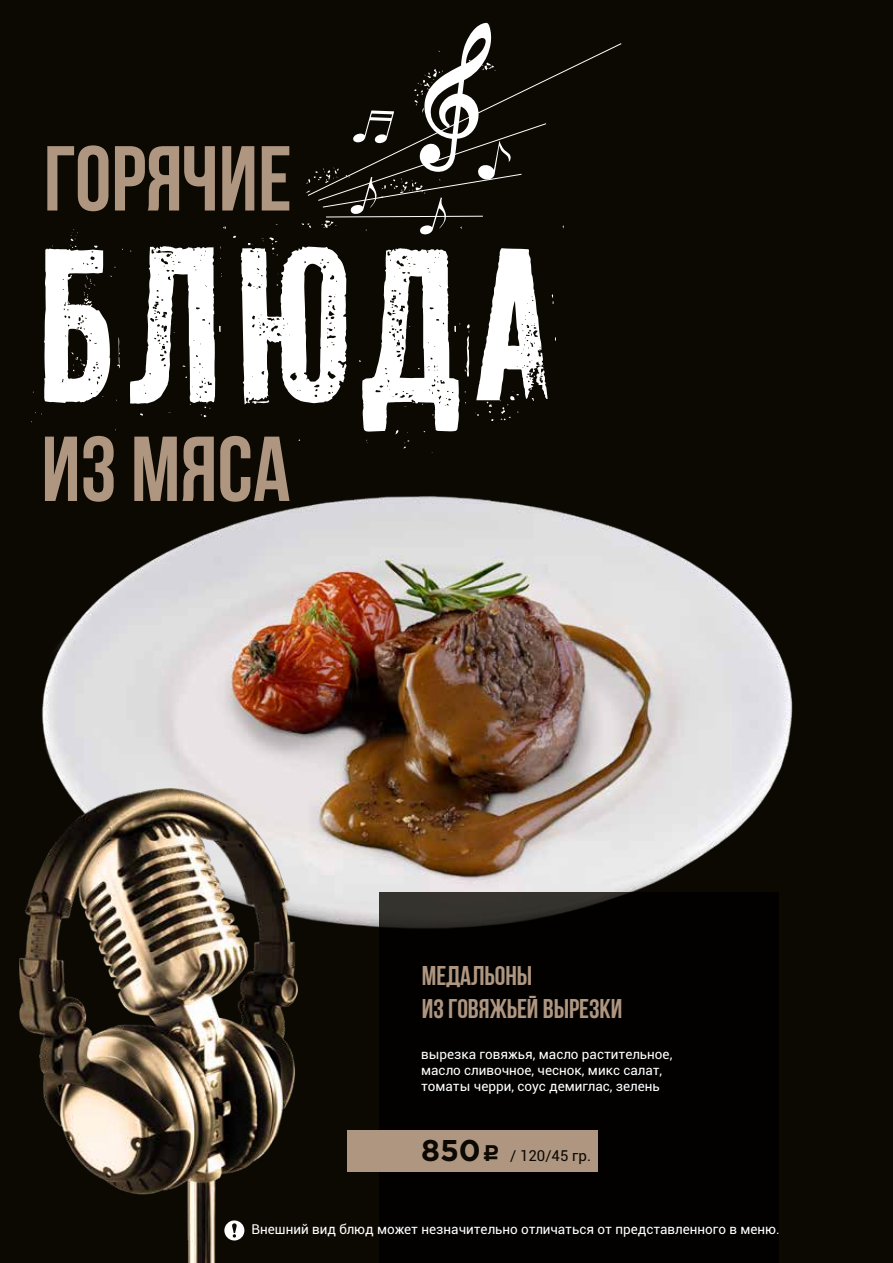
<style>
.page{position:relative;width:893px;height:1263px;background:#0c0802}
.page>*{position:absolute;margin:0;border:0;box-sizing:border-box;transform-origin:0 0}
.t1{font:207.15px "PF Fuel Pro";color:#fff}
.t2{font:91.95px "Bebas Neue Cyrillic";color:#af9680}
.t3{font:27px/32.4px "Bebas Neue Cyrillic";color:#af9680}
.t4{font:15px "Roboto";color:#0c0802}
.t5{font:13.5px/16.2px "Roboto";color:#fff}
.s1{font-family:"Gotham Pro";font-weight:700;font-size:30px}
.s2{font-family:"ALS Rubl";font-size:22.5px}
</style>
<div class="page">
<img style="left:42px;top:496px;width:751px;height:499px">
<svg style="left:306px;top:23px;width:241px;height:211px"></svg>
<div style="left:379px;top:893px;width:400px;height:370px;background:#020100"></div>
<div style="left:347px;top:1131px;width:251px;height:41px;background:#af9680"></div>
<img style="left:19px;top:788px;width:278px;height:475px">
<svg style="left:224px;top:1220px;width:20px;height:20px"></svg>
<h2 class="t2" style="left:44px;top:128px;width:249px">ГОРЯЧИЕ</h2>
<h1 class="t1" style="left:35px;top:187px;width:526px">БЛЮДА</h1>
<h2 class="t2" style="left:41px;top:418px;width:251px">ИЗ МЯСА</h2>
<h3 class="t3" style="left:422px;top:959px;width:202px">Медальоны<br>из говяжьей вырезки</h3>
<p class="t5" style="left:421px;top:1045px;width:253px">вырезка говяжья, масло растительное, масло сливочное, чеснок, микс салат, томаты черри, соус демиглас, зелень</p>
<p class="t4" style="left:421px;top:1145px;width:171px"><span class="s1">850</span><span class="s2">c</span> / 120/45 гр.</p>
<p class="t5" style="left:252px;top:1221px;width:530px">Внешний вид блюд может незначительно отличаться от представленного в меню.</p>
</div>
